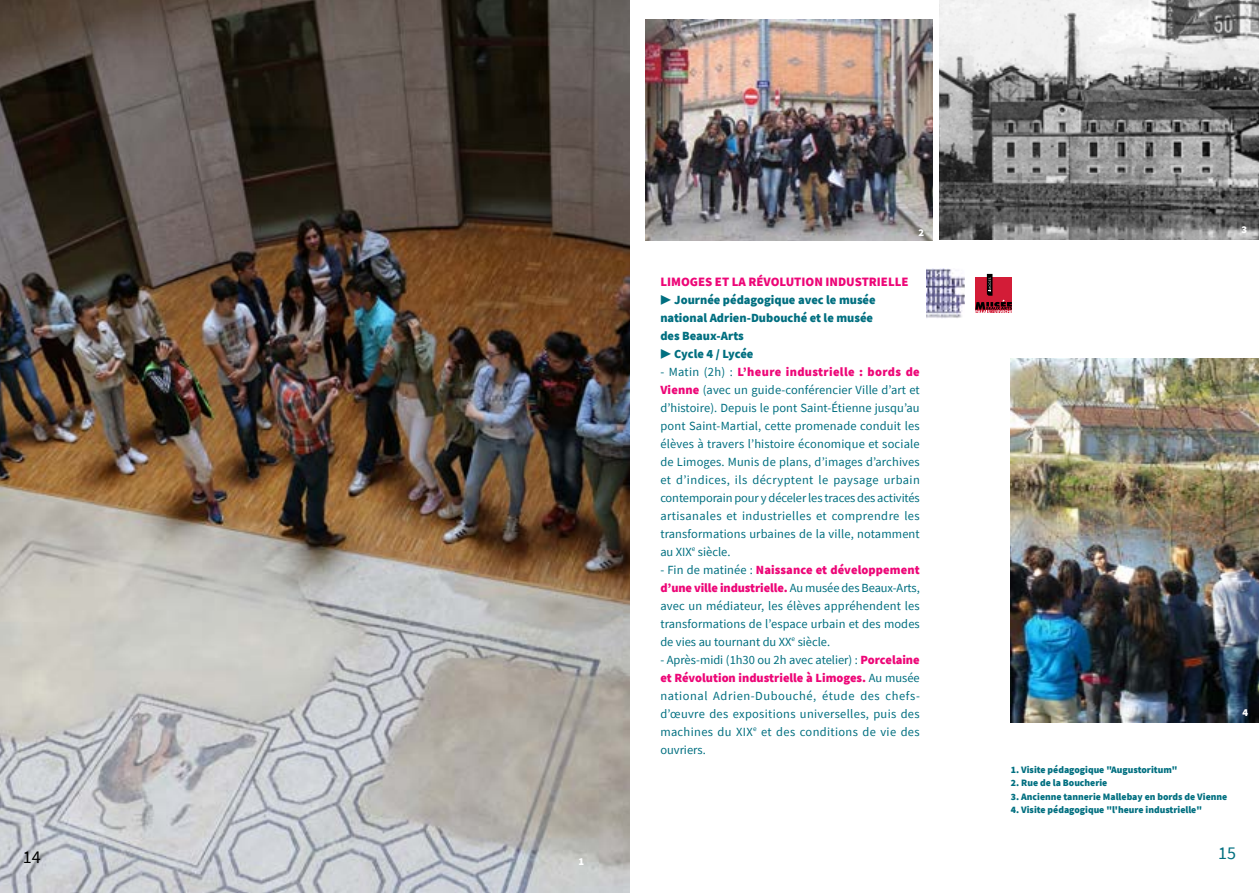
<style>
.page{position:relative;width:1259px;height:893px;background:#fff}
.page>*{position:absolute;margin:0;border:0;box-sizing:border-box;transform-origin:0 0}
.t1{font:18px "Source Sans Pro";color:#000}
.t2{font:18px "Source Sans Pro";color:#006f80}
.t3{font:900 12.75px "Source Sans Pro";color:#ed0677}
.t4{font:12.45px/18px "Source Sans Pro";letter-spacing:.01em;color:#006f80;text-align:justify}
.t5{font:900 12.45px/18px "Source Sans Pro";color:#006f80}
.t6{font:900 10.5px "Source Sans Pro";color:#fff}
.t7{font:900 9.75px "Source Sans Pro";color:#006f80}
.s1{font-weight:900;color:#ed0677}
</style>
<div class="page">
<img style="left:940px;top:0;width:319px;height:240px">
<img style="left:0;top:0;width:629px;height:893px">
<img style="left:645px;top:19px;width:287px;height:222px">
<img style="left:927px;top:269px;width:37px;height:49px">
<svg style="left:975px;top:274px;width:36px;height:39px"></svg>
<img style="left:1011px;top:358px;width:248px;height:365px">
<p class="t6" style="left:918px;top:225px;width:7px">2</p>
<p class="t6" style="left:1241px;top:222px;width:7px">3</p>
<p class="t3" style="left:660px;top:272px;width:250px">limoges et la rÉvolution industrielle</p>
<p class="t5" style="left:660px;top:290px;width:217px">▶ Journée pédagogique avec le musée national Adrien-Dubouché et le musée des Beaux-Arts<br>▶ Cycle 4 / Lycée</p>
<p class="t4" style="left:660px;top:362px;width:261px">- Matin (2h) : <span class="s1">L’heure industrielle : bords de Vienne</span> (avec un guide-conférencier Ville d’art et d’histoire). Depuis le pont Saint-Étienne jusqu’au pont Saint-Martial, cette promenade conduit les élèves à travers l’histoire économique et sociale de Limoges. Munis de plans, d’images d’archives et d’indices, ils décryptent le paysage urbain contemporain pour y déceler les traces des activités artisanales et industrielles et comprendre les transformations urbaines de la ville, notamment au XIX<sup>e</sup> siècle.</p>
<p class="t4" style="left:660px;top:560px;width:261px">- Fin de matinée : <span class="s1">Naissance et développement d’une ville industrielle.</span> Au musée des Beaux-Arts, avec un médiateur, les élèves appréhendent les transformations de l’espace urbain et des modes de vies au tournant du XX<sup>e</sup> siècle.</p>
<p class="t4" style="left:660px;top:650px;width:261px">- Après-midi (1h30 ou 2h avec atelier) : <span class="s1">Porcelaine et Révolution industrielle à Limoges.</span> Au musée national Adrien-Dubouché, étude des chefs&shy;d’œuvre des expositions universelles, puis des machines du XIX<sup>e</sup> et des conditions de vie des ouvriers.</p>
<p class="t6" style="left:1242px;top:705px;width:7px">4</p>
<p class="t7" style="left:1011px;top:763px;width:168px">1. Visite pédagogique "Augustoritum"</p>
<p class="t7" style="left:1011px;top:776px;width:98px">2. Rue de la Boucherie</p>
<p class="t7" style="left:1011px;top:790px;width:218px">3. Ancienne tannerie Mallebay en bords de Vienne</p>
<p class="t7" style="left:1011px;top:803px;width:193px">4. Visite pédagogique "l'heure industrielle"</p>
<h1 class="t1" style="left:23px;top:846px;width:19px">14</h1>
<h1 class="t2" style="left:1218px;top:842px;width:19px">15</h1>
<p class="t6" style="left:578px;top:854px;width:7px">1</p>
</div>
